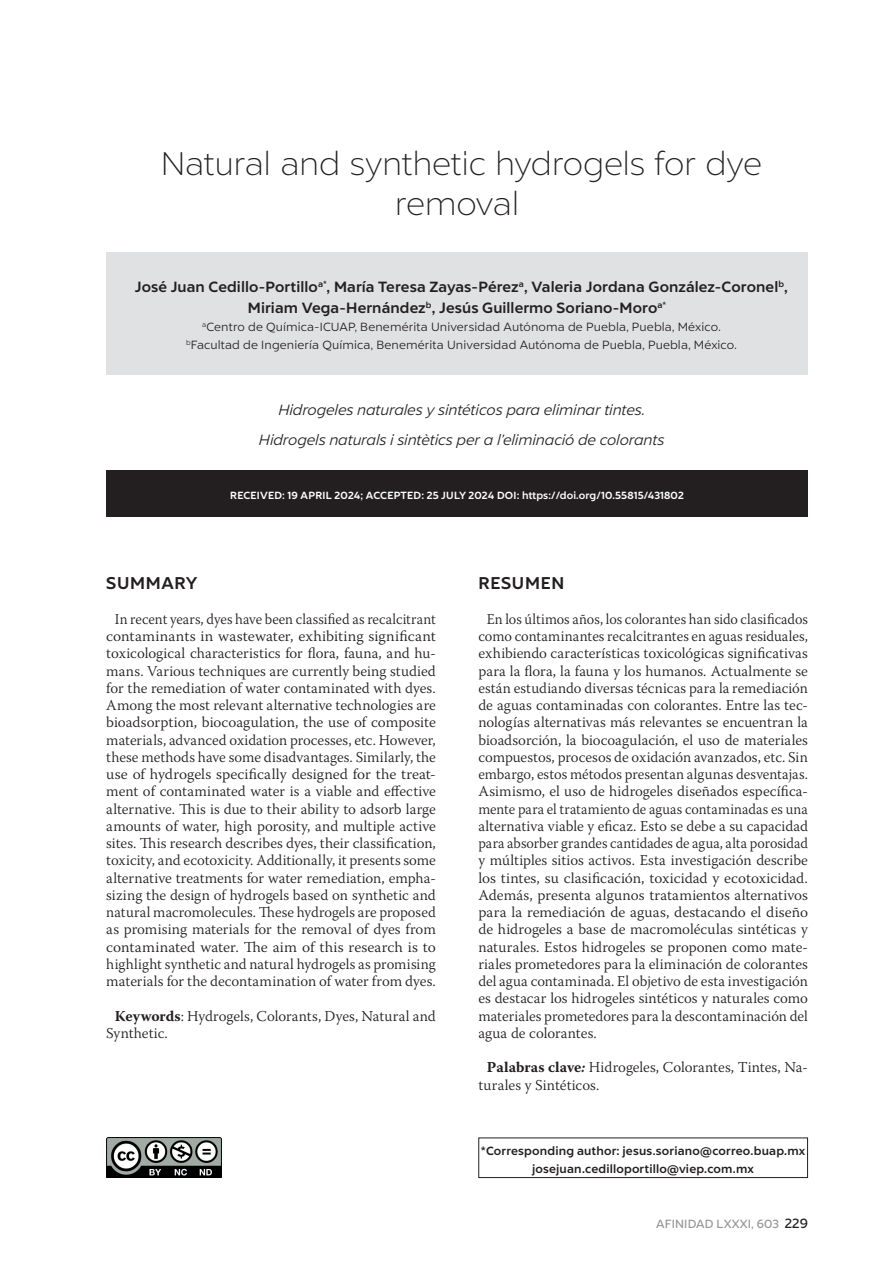
<style>
.page{position:relative;width:893px;height:1263px;background:#fff}
.page>*{position:absolute;margin:0;border:0;box-sizing:border-box;transform-origin:0 0}
.t1{font:300 33px/39.6px "Liszt FY";letter-spacing:-.02em;color:#231f20;text-align:center}
.t2{font:700 17.25px "Liszt FY";letter-spacing:.04em;color:#231f20}
.t3{font:300 15px/17.2px "Warnock Pro";letter-spacing:.005em;color:#231f20;text-align:justify;scale:.95 1}
.t4{font:300 15px/17.2px "Warnock Pro";letter-spacing:.005em;color:#231f20;text-align:center;scale:.96 1}
.t5{font:700 15px/21px "Liszt FY";letter-spacing:.005em;color:#231f20;text-align:center}
.t6{font:300 15px/17.2px "Warnock Pro";letter-spacing:.005em;color:#231f20}
.t7{font:italic 15px/30px "Liszt FY";letter-spacing:.005em;color:#231f20;text-align:center}
.t8{font:12px/18px "Liszt FY";letter-spacing:.01em;color:#231f20;text-align:center}
.t9{font:700 12px/18px "Liszt FY";letter-spacing:.015em;color:#231f20;text-align:center}
.t10{font:12px "Liszt FY";letter-spacing:.01em;color:#939598}
.t11{font:700 10.5px "Liszt FY";letter-spacing:.01em;color:#fff}
.s1{font-weight:700}
.s2{font-weight:700;font-style:italic}
.s3{font-size:13.5px;color:#231f20}
</style>
<div class="page">
<div style="left:478px;top:1137px;width:330px;height:41px;border:1px solid #231f20"></div>
<div style="left:106px;top:252px;width:702px;height:123px;background:#e0e1e3"></div>
<div style="left:106px;top:470px;width:702px;height:47px;background:#231f20"></div>
<img style="left:106px;top:1137px;width:116px;height:41px">
<h1 class="t1" style="left:161px;top:144px;width:603px">Natural and synthetic hydrogels for dye removal</h1>
<p class="t5" style="left:135px;top:276px;width:654px">José Juan Cedillo-Portillo<sup>a*</sup>, María Teresa Zayas-Pérez<sup>a</sup>, Valeria Jordana González-Coronel<sup>b</sup>,<br>Miriam Vega-Hernández<sup>b</sup>, Jesús Guillermo Soriano-Moro<sup>a*</sup></p>
<p class="t8" style="left:186px;top:318px;width:552px"><sup>a</sup>Centro de Química-ICUAP, Benemérita Universidad Autónoma de Puebla, Puebla, México. <sup>b</sup>Facultad de Ingeniería Química, Benemérita Universidad Autónoma de Puebla, Puebla, México.</p>
<p class="t7" style="left:259px;top:395px;width:407px">Hidrogeles naturales y sintéticos para eliminar tintes.<br>Hidrogels naturals i sintètics per a l’eliminació de colorants</p>
<p class="t11" style="left:230px;top:489px;width:455px">RECEIVED: 19 APRIL 2024; ACCEPTED: 25 JULY 2024 DOI: https://doi.org/10.55815/431802</p>
<p class="t2" style="left:106px;top:573px;width:93px">SUMMARY</p>
<p class="t4" style="left:106px;top:610px;width:345px">In recent years, dyes have been classified as recalcitrant contaminants in wastewater, exhibiting significant toxicological characteristics for flora, fauna, and hu&shy;mans. Various techniques are currently being studied for the remediation of water contaminated with dyes.<br>Among the most relevant alternative technologies are bioadsorption, biocoagulation, the use of composite materials, advanced oxidation processes, etc. However, these methods have some disadvantages. Similarly, the use of hydrogels specifically designed for the treat&shy;ment of contaminated water is a viable and effective alternative. This is due to their ability to adsorb large amounts of water, high porosity, and multiple active sites. This research describes dyes, their classification, toxicity, and ecotoxicity. Additionally, it presents some alternative treatments for water remediation, empha&shy;sizing the design of hydrogels based on synthetic and natural macromolecules. These hydrogels are proposed as promising materials for the removal of dyes from contaminated water. The aim of this research is to highlight synthetic and natural hydrogels as promising materials for the decontamination of water from dyes.</p>
<p class="t6" style="left:106px;top:1007px;width:331px;text-indent:9px"><span class="s1">Keywords</span>: Hydrogels, Colorants, Dyes, Natural and<br>Synthetic.</p>
<p class="t2" style="left:478px;top:573px;width:88px">RESUMEN</p>
<p class="t3" style="left:478px;top:610px;width:348px;text-indent:9px">En los últimos años, los colorantes han sido clasificados como contaminantes recalcitrantes en aguas residuales, exhibiendo características toxicológicas significativas para la flora, la fauna y los humanos. Actualmente se están estudiando diversas técnicas para la remediación de aguas contaminadas con colorantes. Entre las tec&shy;nologías alternativas más relevantes se encuentran la bioadsorción, la biocoagulación, el uso de materiales compuestos, procesos de oxidación avanzados, etc. Sin embargo, estos métodos presentan algunas desventajas.<br>Asimismo, el uso de hidrogeles diseñados específica&shy;mente para el tratamiento de aguas contaminadas es una alternativa viable y eficaz. Esto se debe a su capacidad para absorber grandes cantidades de agua, alta porosidad y múltiples sitios activos. Esta investigación describe los tintes, su clasificación, toxicidad y ecotoxicidad.<br>Además, presenta algunos tratamientos alternativos para la remediación de aguas, destacando el diseño de hidrogeles a base de macromoléculas sintéticas y naturales. Estos hidrogeles se proponen como mate&shy;riales prometedores para la eliminación de colorantes del agua contaminada. El objetivo de esta investigación es destacar los hidrogeles sintéticos y naturales como materiales prometedores para la descontaminación del agua de colorantes.</p>
<p class="t6" style="left:478px;top:1058px;width:331px;text-indent:9px"><span class="s1">Palabras clave</span><span class="s2">:</span> Hidrogeles, Colorantes, Tintes, Na&shy;turales y Sintéticos.</p>
<p class="t9" style="left:481px;top:1141px;width:326px">*Corresponding author: jesus.soriano@correo.buap.mx josejuan.cedilloportillo@viep.com.mx</p>
<p class="t10" style="left:656px;top:1216px;width:153px">AFINIDAD LXXXI, 603 <span class="s3">229</span></p>
</div>
